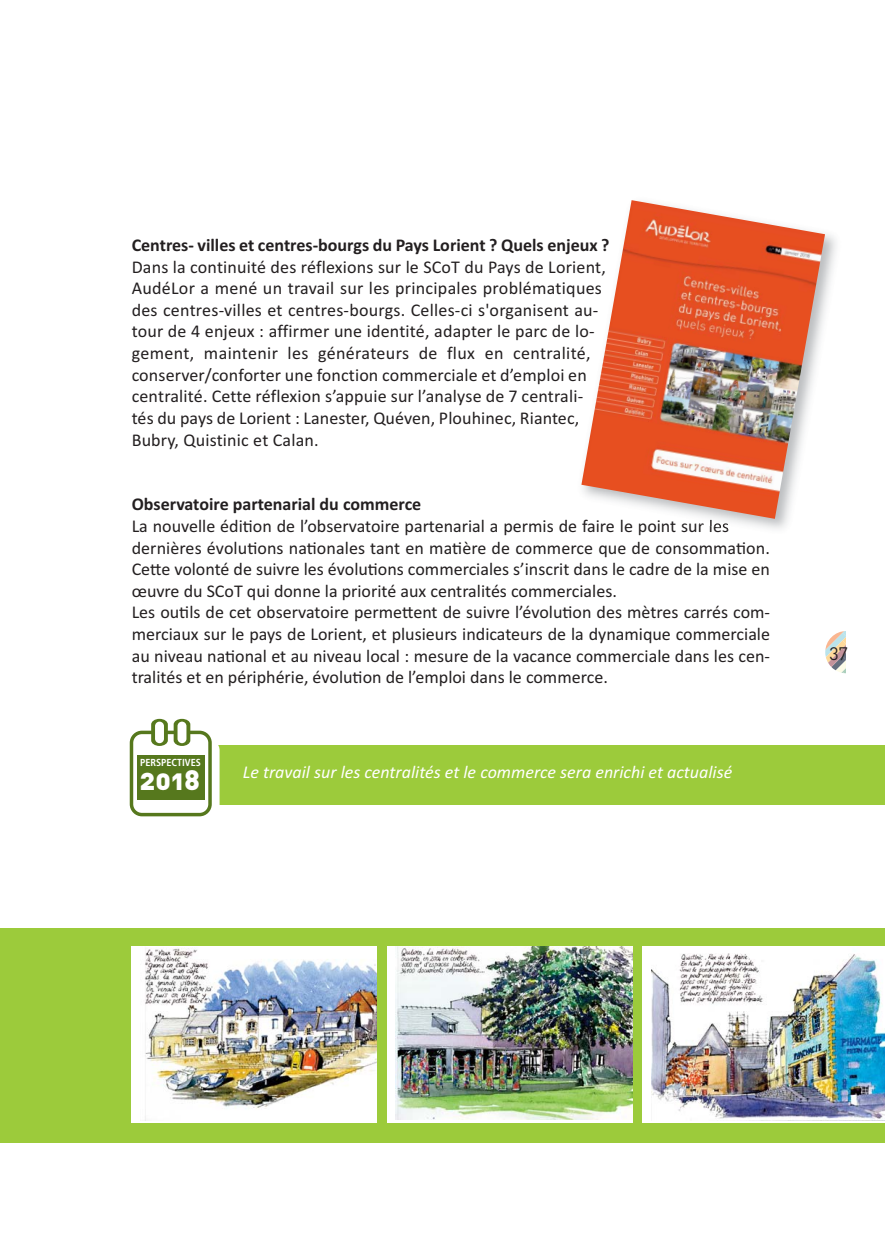
<style>
.page{position:relative;width:885px;height:1255px;background:#fff}
.page>*{position:absolute;margin:0;border:0;box-sizing:border-box;transform-origin:0 0}
.t1{font:27.75px "DIN Black Alternate";color:#fff}
.t2{font:18px/21.6px "Calibri";color:#231f20}
.t3{font:700 18px "Calibri";color:#231f20}
.t4{font:italic 18px "Calibri";color:#fff}
.t5{font:18px "DIN Regular Alternate";color:#231f20}
.t6{font:700 condensed 10.2px "Frutiger";color:#fff}
</style>
<div class="page">
<div style="left:0;top:928px;width:884px;height:215px;background:#9ccb3b"></div>
<svg style="left:825px;top:631px;width:21px;height:43px"></svg>
<img style="left:695px;top:233px;width:141px;height:297px">
<img style="left:581px;top:200px;width:243px;height:319px">
<div style="left:132px;top:946px;width:244px;height:176px;background:#fff"></div>
<img style="left:145px;top:948px;width:231px;height:172px">
<div style="left:387px;top:946px;width:245px;height:176px;background:#fff"></div>
<img style="left:396px;top:946px;width:236px;height:173px">
<div style="left:642px;top:946px;width:242px;height:176px;background:#fff"></div>
<img style="left:651px;top:953px;width:233px;height:167px">
<div style="left:170px;top:745px;width:714px;height:60px;background:#9ccb3b"></div>
<div style="left:141px;top:740px;width:78px;height:82px;background:#fff;border-radius:10px"></div>
<div style="left:130px;top:730px;width:82px;height:86px;border:3px solid #56781d;border-radius:10px"></div>
<svg style="left:174px;top:719px;width:16px;height:27px"></svg>
<div style="left:177px;top:721px;width:9px;height:22px;background:#fff;border-radius:4px"></div>
<svg style="left:151px;top:719px;width:17px;height:27px"></svg>
<div style="left:155px;top:721px;width:9px;height:22px;background:#fff;border-radius:4px"></div>
<div style="left:137px;top:755px;width:68px;height:45px;background:#56781d"></div>
<p class="t3" style="left:132px;top:239px;width:479px">Centres‐ villes et centres‐bourgs du Pays Lorient ? Quels enjeux ?</p>
<p class="t2" style="left:132px;top:257px;width:475px">Dans la continuité des réflexions sur le SCoT du Pays de Lorient, AudéLor a mené un travail sur les principales problématiques des centres‐villes et centres‐bourgs. Celles‐ci s'organisent au‐ tour de 4 enjeux : affirmer une identité, adapter le parc de lo‐ gement, maintenir les générateurs de flux en centralité, conserver/conforter une fonction commerciale et d’emploi en centralité. Cette réflexion s’appuie sur l’analyse de 7 centrali‐ tés du pays de Lorient : Lanester, Quéven, Plouhinec, Riantec, Bubry, Quistinic et Calan.</p>
<p class="t3" style="left:132px;top:498px;width:291px">Observatoire partenarial du commerce</p>
<p class="t2" style="left:132px;top:516px;width:639px">La nouvelle édition de l’observatoire partenarial a permis de faire le point sur les dernières évolutions nationales tant en matière de commerce que de consommation.<br>Cette volonté de suivre les évolutions commerciales s’inscrit dans le cadre de la mise en œuvre du SCoT qui donne la priorité aux centralités commerciales.<br>Les outils de cet observatoire permettent de suivre l’évolution des mètres carrés com‐ merciaux sur le pays de Lorient, et plusieurs indicateurs de la dynamique commerciale au niveau national et au niveau local : mesure de la vacance commerciale dans les cen‐ tralités et en périphérie, évolution de l’emploi dans le commerce.</p>
<p class="t6" style="left:140px;top:758px;width:62px">PERSPECTIVES</p>
<h1 class="t1" style="left:140px;top:764px;width:62px">2018</h1>
<p class="t4" style="left:243px;top:766px;width:491px">Le travail sur les centralités et le commerce sera enrichi et actualisé</p>
<p class="t5" style="left:829px;top:645px;width:20px">37</p>
</div>
